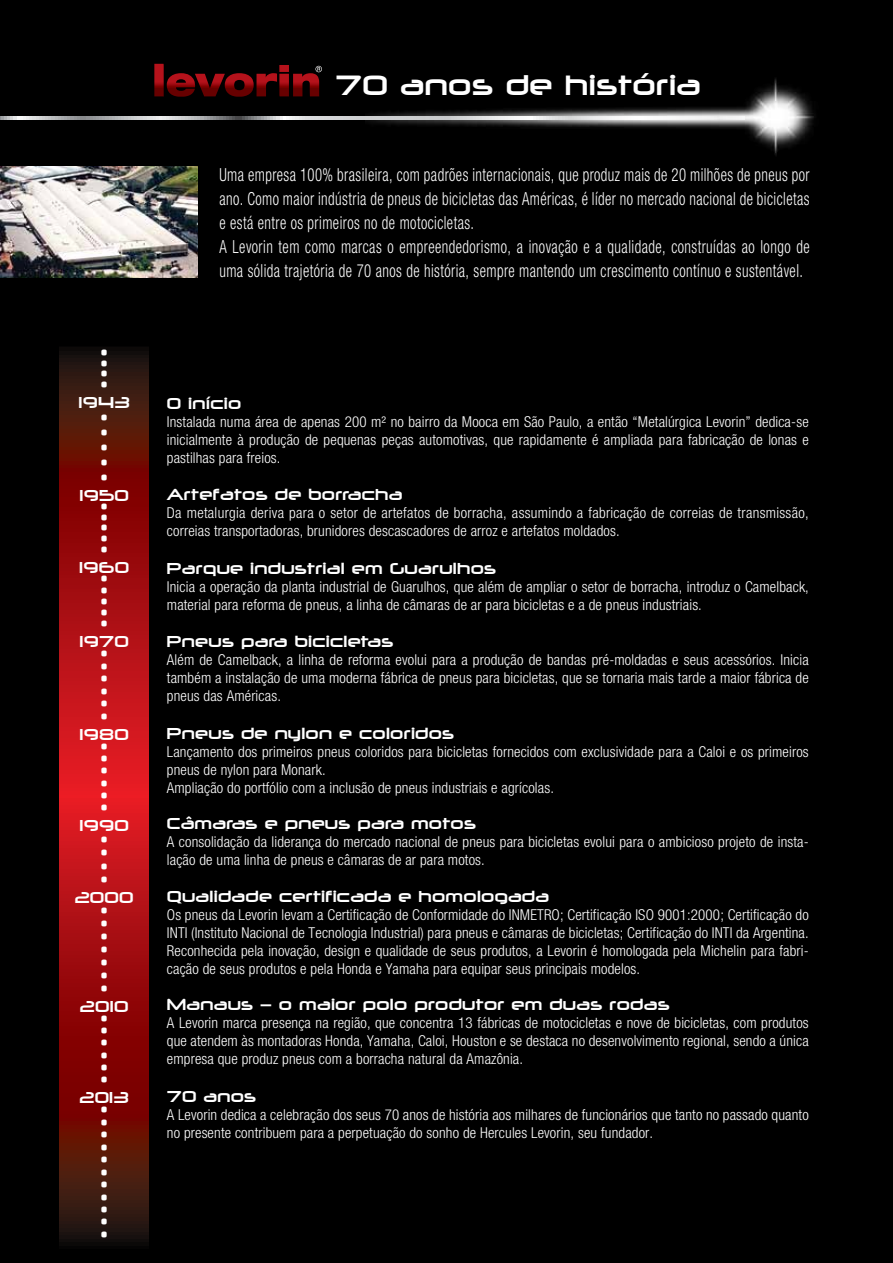
<style>
.page{position:relative;width:893px;height:1263px;background:#000}
.page>*{position:absolute;margin:0;border:0;box-sizing:border-box;transform-origin:0 0}
.t1{font:26.4px "Neuropolitical";letter-spacing:.02em;color:#fff}
.t2{font:300 condensed 18px/24px "Helvetica Neue";letter-spacing:.03em;color:#fff;scale:.82 1}
.t3{font:300 condensed 15px/18px "Helvetica Neue";letter-spacing:.01em;color:#fff}
.t4{font:15px/12.5px "Neuropolitical";letter-spacing:.02em;color:#fff;text-align:center}
</style>
<div class="page">
<svg style="left:60px;top:347px;width:89px;height:905px;background:#8d0f0f"></svg>
<img style="left:0;top:167px;width:197px;height:111px">
<svg style="left:0;top:116px;width:365px;height:3px"></svg>
<img style="left:365px;top:68px;width:477px;height:94px">
<svg style="left:154px;top:64px;width:168px;height:33px;background:#480507"></svg>
<p class="t4" style="left:101px;top:346px;width:9px">•</p>
<p class="t4" style="left:101px;top:356px;width:9px">•</p>
<p class="t4" style="left:101px;top:367px;width:9px">•</p>
<p class="t4" style="left:79px;top:374px;width:53px;line-height:18px">•<br>1943</p>
<p class="t4" style="left:101px;top:409px;width:9px;line-height:15px;text-align:justify">• • • • •</p>
<p class="t4" style="left:79px;top:489px;width:51px;line-height:10.9px">1950 •<br>•<br>•<br>•<br>•</p>
<p class="t4" style="left:79px;top:562px;width:51px;line-height:11.1px">1960 •<br>•<br>•<br>•<br>•</p>
<p class="t4" style="left:80px;top:634px;width:51px">1970 •<br>•<br>•<br>•<br>•<br>•</p>
<p class="t4" style="left:80px;top:727px;width:51px">1980 •<br>•<br>•<br>•<br>•<br>•</p>
<p class="t4" style="left:80px;top:818px;width:51px;line-height:13.5px">1990 •<br>•<br>•<br>•</p>
<p class="t4" style="left:75px;top:891px;width:60px;line-height:12.9px">2000 •<br>•<br>•<br>•<br>•<br>•<br>•</p>
<p class="t4" style="left:80px;top:999px;width:50px">2010 •<br>•<br>•<br>•<br>•<br>•</p>
<p class="t4" style="left:79px;top:1090px;width:51px">2013 •<br>•<br>•<br>•<br>•<br>•<br>•<br>•<br>•<br>•<br>•</p>
<h1 class="t1" style="left:335px;top:68px;width:367px">70 anos de história</h1>
<p class="t2" style="left:219px;top:162px;width:721px">Uma empresa 100% brasileira, com padrões internacionais, que produz mais de 20 milhões de pneus por ano. Como maior indústria de pneus de bicicletas das Américas, é líder no mercado nacional de bicicletas e está entre os primeiros no de motocicletas.<br>A Levorin tem como marcas o empreendedorismo, a inovação e a qualidade, construídas ao longo de uma sólida trajetória de 70 anos de história, sempre mantendo um crescimento contínuo e sustentável.</p>
<p class="t4" style="left:167px;top:396px;width:76px">O início</p>
<p class="t3" style="left:167px;top:412px;width:643px;text-align:justify">Instalada numa área de apenas 200 m² no bairro da Mooca em São Paulo, a então “Metalúrgica Levorin” dedica-se inicialmente à produção de pequenas peças automotivas, que rapidamente é ampliada para fabricação de lonas e pastilhas para freios.</p>
<p class="t4" style="left:167px;top:488px;width:237px">Artefatos de borracha</p>
<p class="t3" style="left:167px;top:504px;width:643px">Da metalurgia deriva para o setor de artefatos de borracha, assumindo a fabricação de correias de transmissão, correias transportadoras, brunidores descascadores de arroz e artefatos moldados.</p>
<p class="t4" style="left:167px;top:561px;width:331px">Parque industrial em Guarulhos</p>
<p class="t3" style="left:167px;top:577px;width:643px">Inicia a operação da planta industrial de Guarulhos, que além de ampliar o setor de borracha, introduz o Camelback, material para reforma de pneus, a linha de câmaras de ar para bicicletas e a de pneus industriais.</p>
<p class="t4" style="left:167px;top:635px;width:228px">Pneus para bicicletas</p>
<p class="t3" style="left:167px;top:651px;width:643px;text-align:justify">Além de Camelback, a linha de reforma evolui para a produção de bandas pré-moldadas e seus acessórios. Inicia também a instalação de uma moderna fábrica de pneus para bicicletas, que se tornaria mais tarde a maior fábrica de pneus das Américas.</p>
<p class="t4" style="left:167px;top:726px;width:289px">Pneus de nylon e coloridos</p>
<p class="t3" style="left:167px;top:742px;width:643px">Lançamento dos primeiros pneus coloridos para bicicletas fornecidos com exclusividade para a Caloi e os primeiros pneus de nylon para Monark.<br>Ampliação do portfólio com a inclusão de pneus industriais e agrícolas.</p>
<p class="t4" style="left:167px;top:816px;width:311px">Câmaras e pneus para motos</p>
<p class="t3" style="left:167px;top:832px;width:643px">A consolidação da liderança do mercado nacional de pneus para bicicletas evolui para o ambicioso projeto de insta&shy;lação de uma linha de pneus e câmaras de ar para motos.</p>
<p class="t4" style="left:167px;top:890px;width:384px">Qualidade certificada e homologada</p>
<p class="t3" style="left:167px;top:906px;width:643px;text-align:justify">Os pneus da Levorin levam a Certificação de Conformidade do INMETRO; Certificação ISO 9001:2000; Certificação do INTI (Instituto Nacional de Tecnologia Industrial) para pneus e câmaras de bicicletas; Certificação do INTI da Argentina.<br>Reconhecida pela inovação, design e qualidade de seus produtos, a Levorin é homologada pela Michelin para fabri&shy;cação de seus produtos e pela Honda e Yamaha para equipar seus principais modelos.</p>
<p class="t4" style="left:167px;top:998px;width:504px">Manaus – o maior polo produtor em duas rodas</p>
<p class="t3" style="left:167px;top:1014px;width:643px;text-align:justify">A Levorin marca presença na região, que concentra 13 fábricas de motocicletas e nove de bicicletas, com produtos que atendem às montadoras Honda, Yamaha, Caloi, Houston e se destaca no desenvolvimento regional, sendo a única empresa que produz pneus com a borracha natural da Amazônia.</p>
<p class="t4" style="left:167px;top:1089px;width:91px">70 anos</p>
<p class="t3" style="left:167px;top:1105px;width:643px">A Levorin dedica a celebração dos seus 70 anos de história aos milhares de funcionários que tanto no passado quanto no presente contribuem para a perpetuação do sonho de Hercules Levorin, seu fundador.</p>
</div>
